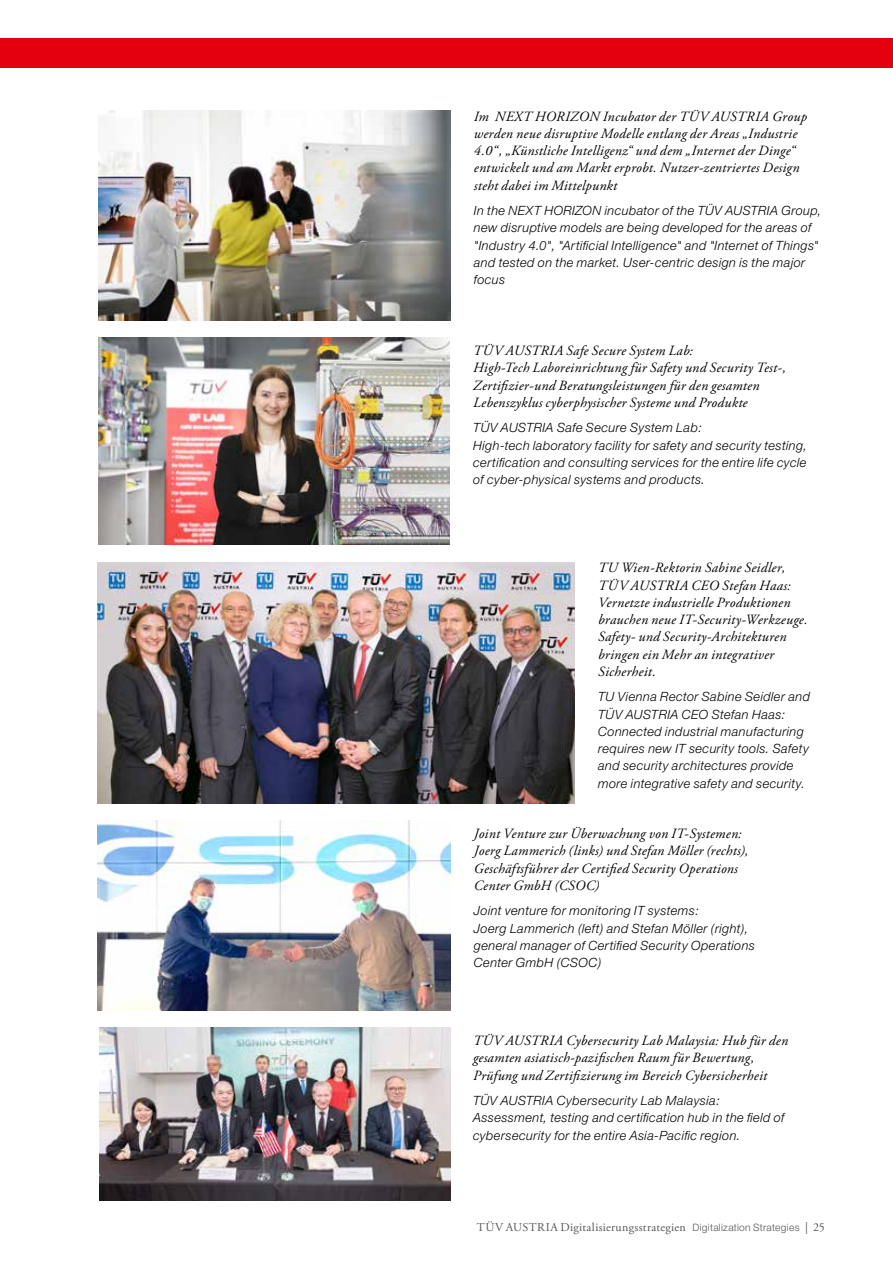
<style>
.page{position:relative;width:893px;height:1263px;background:#fff}
.page>*{position:absolute;margin:0;border:0;box-sizing:border-box;transform-origin:0 0}
.t1{font:italic 14.1px/17.2px "Adobe Garamond Pro";letter-spacing:.02em;color:#000}
.t2{font:italic 300 12.75px/17.2px "Helvetica Neue";letter-spacing:.03em;color:#000}
.t3{font:12px "Adobe Garamond Pro";letter-spacing:.03em;color:#565656}
.s1{font-family:"Helvetica Neue";font-weight:300;font-size:10.2px}
</style>
<div class="page">
<div style="left:0;top:38px;width:893px;height:30px;background:#e3000f"></div>
<img style="left:99px;top:111px;width:351px;height:209px">
<img style="left:98px;top:338px;width:352px;height:207px">
<img style="left:98px;top:562px;width:477px;height:241px">
<img style="left:98px;top:821px;width:353px;height:189px">
<img style="left:99px;top:1028px;width:352px;height:172px">
<p class="t1" style="left:474px;top:108px;width:335px">Im NEXT HORIZON Incubator der TÜV AUSTRIA Group werden neue disruptive Modelle entlang der Areas „Industrie 4.0“, „Künstliche Intelligenz“ und dem „Internet der Dinge“ entwickelt und am Markt erprobt. Nutzer-zentriertes Design steht dabei im Mittelpunkt</p>
<p class="t2" style="left:474px;top:202px;width:349px">In the NEXT HORIZON incubator of the TÜV AUSTRIA Group, new disruptive models are being developed for the areas of "Industry 4.0", "Artificial Intelligence" and "Internet of Things" and tested on the market. User-centric design is the major focus</p>
<p class="t1" style="left:473px;top:342px;width:314px">TÜV AUSTRIA Safe Secure System Lab:<br>High-Tech Laboreinrichtung für Safety und Security Test-, Zertifizier-und Beratungsleistungen für den gesamten Lebenszyklus cyberphysischer Systeme und Produkte</p>
<p class="t2" style="left:473px;top:419px;width:335px">TÜV AUSTRIA Safe Secure System Lab:<br>High-tech laboratory facility for safety and security testing, certification and consulting services for the entire life cycle of cyber-physical systems and products.</p>
<p class="t1" style="left:598px;top:560px;width:211px">TU Wien-Rektorin Sabine Seidler,<br>TÜV AUSTRIA CEO Stefan Haas:<br>Vernetzte industrielle Produktionen brauchen neue IT-Security-Werkzeuge.<br>Safety- und Security-Architekturen bringen ein Mehr an integrativer<br>Sicherheit.</p>
<p class="t2" style="left:598px;top:688px;width:213px">TU Vienna Rector Sabine Seidler and TÜV AUSTRIA CEO Stefan Haas:<br>Connected industrial manufacturing requires new IT security tools. Safety and security architectures provide more integrative safety and security.</p>
<p class="t1" style="left:474px;top:825px;width:276px">Joint Venture zur Überwachung von IT-Systemen:<br>Joerg Lammerich (links) und Stefan Möller (rechts), Geschäftsführer der Certified Security Operations Center GmbH (CSOC)</p>
<p class="t2" style="left:474px;top:902px;width:283px">Joint venture for monitoring IT systems:<br>Joerg Lammerich (left) and Stefan Möller (right), general manager of Certified Security Operations Center GmbH (CSOC)</p>
<p class="t1" style="left:473px;top:1032px;width:317px">TÜV AUSTRIA Cybersecurity Lab Malaysia: Hub für den gesamten asiatisch-pazifischen Raum für Bewertung,<br>Prüfung und Zertifizierung im Bereich Cybersicherheit</p>
<p class="t2" style="left:473px;top:1092px;width:313px">TÜV AUSTRIA Cybersecurity Lab Malaysia:<br>Assessment, testing and certification hub in the field of cybersecurity for the entire Asia-Pacific region.</p>
<p class="t3" style="left:477px;top:1219px;width:349px">TÜV AUSTRIA Digitalisierungsstrategien <span class="s1">Digitalization Strategies</span> | 25</p>
</div>
